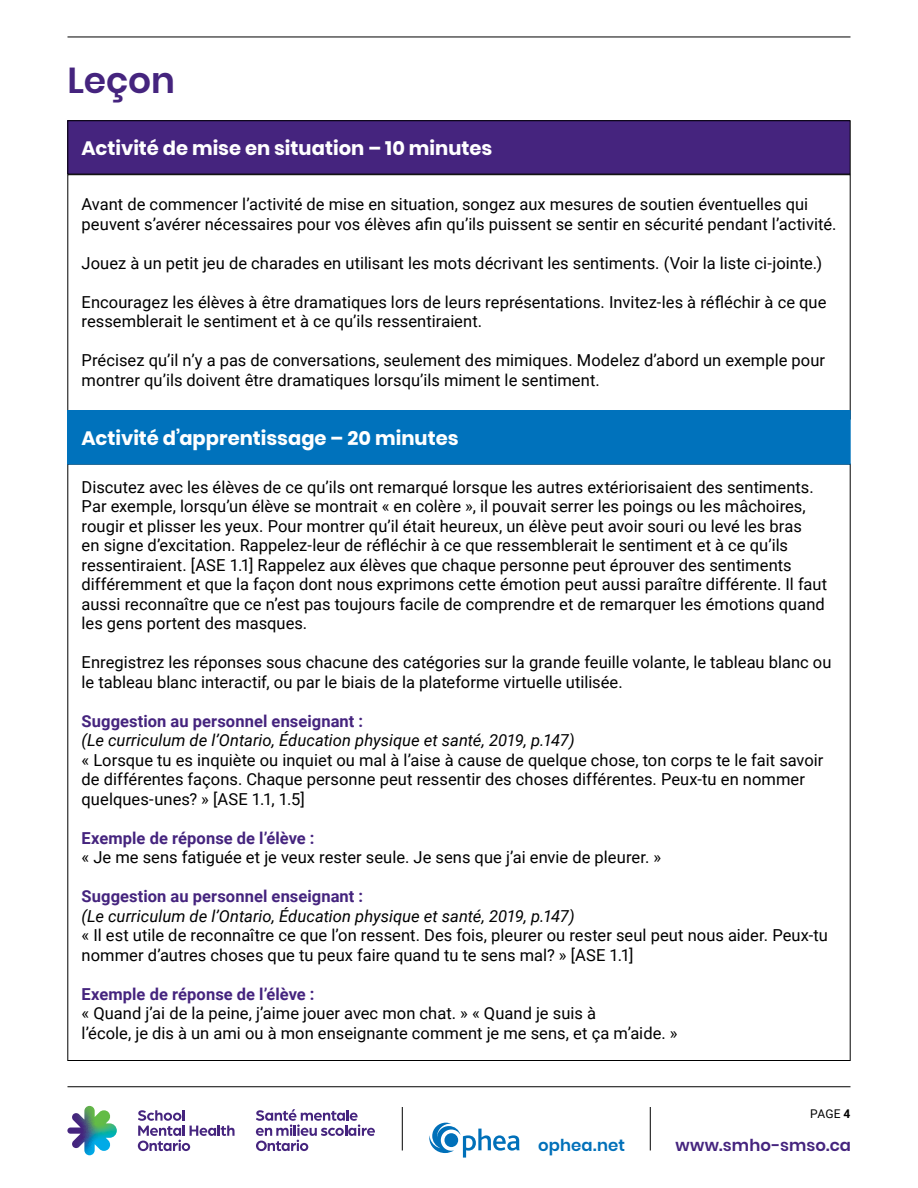
<style>
.page{position:relative;width:918px;height:1188px;background:#fff}
.page>*{position:absolute;margin:0;border:0;box-sizing:border-box;transform-origin:0 0}
.H2_SubHead_Cirric_24{font:600 36px "Poppins";letter-spacing:-.005em;color:#45247e}
.H3_Lesson_Header{font:700 19.5px "Poppins";color:#fff}
.Body_with_1p_after{font:16.5px/19.5px "Roboto";color:#000}
.P_Body_Copy_black_11{font:16.5px/19.5px "Roboto";color:#000}
.P_Body_Copy_black_11-2{font:italic 16.5px "Roboto";color:#000}
.Suggested_Teacher_Pr{font:700 16.5px "Roboto";letter-spacing:.005em;color:#45247e}
.ToC_-_Secondary{font:600 16.5px "Poppins";letter-spacing:.005em;color:#45247e}
.t1{font:600 16.5px "Poppins";letter-spacing:.005em;color:#0070b9}
.t2{font:12px "Roboto";color:#000}
.s1{font-weight:700}
</style>
<div class="page">
<hr style="left:68px;top:37px;width:782px;height:1px;background:#000">
<hr style="left:68px;top:1086px;width:782px;height:1px;background:#000">
<svg style="left:67px;top:1106px;width:50px;height:49px"></svg>
<svg style="left:256px;top:1109px;width:119px;height:42px"></svg>
<svg style="left:138px;top:1110px;width:97px;height:41px"></svg>
<svg style="left:429px;top:1123px;width:91px;height:35px"></svg>
<hr style="left:402px;top:1107px;width:1px;height:43px;background:#000">
<hr style="left:650px;top:1107px;width:1px;height:43px;background:#000">
<div style="left:68px;top:121px;width:782px;height:53px;background:#45247e"></div>
<div style="left:68px;top:120px;width:782px;height:54px;border:1px solid #000"></div>
<div style="left:68px;top:411px;width:782px;height:53px;background:#0072bc"></div>
<div style="left:68px;top:410px;width:782px;height:54px;border:1px solid #0072bc"></div>
<p class="H2_SubHead_Cirric_24" style="left:68px;top:60px;width:109px">Leçon</p>
<p class="H3_Lesson_Header" style="left:82px;top:137px;width:412px">Activité de mise en situation – 10 minutes</p>
<p class="Body_with_1p_after" style="left:82px;top:194px;width:756px">Avant de commencer l’activité de mise en situation, songez aux mesures de soutien éventuelles qui peuvent s’avérer nécessaires pour vos élèves afin qu’ils puissent se sentir en sécurité pendant l’activité.</p>
<p class="Body_with_1p_after" style="left:82px;top:252px;width:742px">Jouez à un petit jeu de charades en utilisant les mots décrivant les sentiments. (Voir la liste ci-jointe.)</p>
<p class="Body_with_1p_after" style="left:82px;top:291px;width:746px">Encouragez les élèves à être dramatiques lors de leurs représentations. Invitez-les à réfléchir à ce que ressemblerait le sentiment et à ce qu’ils ressentiraient.</p>
<p class="Body_with_1p_after" style="left:82px;top:350px;width:745px">Précisez qu’il n’y a pas de conversations, seulement des mimiques. Modelez d’abord un exemple pour montrer qu’ils doivent être dramatiques lorsqu’ils miment le sentiment.</p>
<p class="H3_Lesson_Header" style="left:82px;top:427px;width:378px">Activité d’apprentissage – 20 minutes</p>
<p class="Body_with_1p_after" style="left:82px;top:477px;width:747px">Discutez avec les élèves de ce qu’ils ont remarqué lorsque les autres extériorisaient des sentiments.<br>Par exemple, lorsqu’un élève se montrait « en colère », il pouvait serrer les poings ou les mâchoires, rougir et plisser les yeux. Pour montrer qu’il était heureux, un élève peut avoir souri ou levé les bras<br>en signe d’excitation. Rappelez-leur de réfléchir à ce que ressemblerait le sentiment et à ce qu’ils ressentiraient. [ASE 1.1] Rappelez aux élèves que chaque personne peut éprouver des sentiments différemment et que la façon dont nous exprimons cette émotion peut aussi paraître différente. Il faut aussi reconnaître que ce n’est pas toujours facile de comprendre et de remarquer les émotions quand les gens portent des masques.</p>
<p class="P_Body_Copy_black_11" style="left:82px;top:652px;width:751px">Enregistrez les réponses sous chacune des catégories sur la grande feuille volante, le tableau blanc ou le tableau blanc interactif, ou par le biais de la plateforme virtuelle utilisée.</p>
<p class="Suggested_Teacher_Pr" style="left:82px;top:709px;width:283px">Suggestion au personnel enseignant :</p>
<p class="P_Body_Copy_black_11-2" style="left:82px;top:729px;width:495px">(Le curriculum de l’Ontario, Éducation physique et santé, 2019, p.147)</p>
<p class="P_Body_Copy_black_11" style="left:82px;top:750px;width:743px">« Lorsque tu es inquiète ou inquiet ou mal à l’aise à cause de quelque chose, ton corps te le fait savoir de différentes façons. Chaque personne peut ressentir des choses différentes. Peux-tu en nommer quelques-unes? » [ASE 1.1, 1.5]</p>
<p class="Suggested_Teacher_Pr" style="left:82px;top:826px;width:234px">Exemple de réponse de l’élève :</p>
<p class="P_Body_Copy_black_11" style="left:82px;top:847px;width:581px">« Je me sens fatiguée et je veux rester seule. Je sens que j’ai envie de pleurer. »</p>
<p class="Suggested_Teacher_Pr" style="left:82px;top:885px;width:283px">Suggestion au personnel enseignant :</p>
<p class="P_Body_Copy_black_11-2" style="left:82px;top:904px;width:495px">(Le curriculum de l’Ontario, Éducation physique et santé, 2019, p.147)</p>
<p class="P_Body_Copy_black_11" style="left:82px;top:925px;width:748px">« Il est utile de reconnaître ce que l’on ressent. Des fois, pleurer ou rester seul peut nous aider. Peux-tu nommer d’autres choses que tu peux faire quand tu te sens mal? » [ASE 1.1]</p>
<p class="Suggested_Teacher_Pr" style="left:82px;top:982px;width:234px">Exemple de réponse de l’élève :</p>
<p class="P_Body_Copy_black_11" style="left:82px;top:1003px;width:516px">« Quand j’ai de la peine, j’aime jouer avec mon chat. » « Quand je suis à</p>
<p class="P_Body_Copy_black_11" style="left:82px;top:1023px;width:597px">l’école, je dis à un ami ou à mon enseignante comment je me sens, et ça m’aide. »</p>
<p class="t2" style="left:810px;top:1105px;width:42px">PAGE <span class="s1">4</span></p>
<p class="t1" style="left:538px;top:1135px;width:88px">ophea.net</p>
<p class="ToC_-_Secondary" style="left:675px;top:1135px;width:177px">www.smho-smso.ca</p>
</div>
